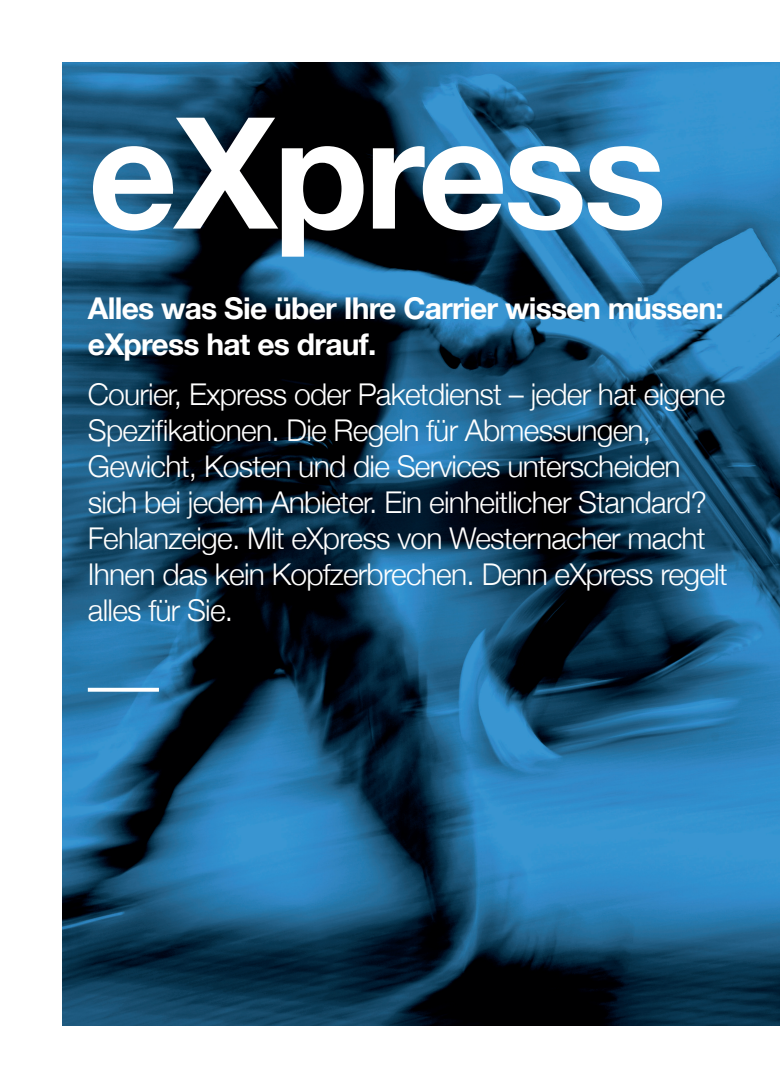
<style>
.page{position:relative;width:780px;height:1088px;background:#fff}
.page>*{position:absolute;margin:0;border:0;box-sizing:border-box;transform-origin:0 0}
.t1{font:700 155.25px "Helvetica Neue";letter-spacing:-.025em;color:#fff}
.t2{font:300 30px/36px "Helvetica Neue";letter-spacing:-.025em;color:#fff}
.t3{font:700 30px/36px "Helvetica Neue";letter-spacing:-.025em;color:#fff}
</style>
<div class="page">
<img style="left:62px;top:62px;width:718px;height:964px">
<svg style="left:88px;top:688px;width:71px;height:4px"></svg>
<h1 class="t1" style="left:88px;top:51px;width:579px">eXpress</h1>
<p class="t3" style="left:88px;top:291px;width:637px">Alles was Sie über Ihre Carrier wissen müssen: eXpress hat es drauf.</p>
<p class="t2" style="left:88px;top:374px;width:641px">Courier, Express oder Paketdienst – jeder hat eigene Spezifikationen. Die Regeln für Abmessungen, Gewicht, Kosten und die Services unterscheiden sich bei jedem Anbieter. Ein einheitlicher Standard?<br>Fehlanzeige. Mit eXpress von Westernacher macht Ihnen das kein Kopfzerbrechen. Denn eXpress regelt alles für Sie.</p>
</div>
